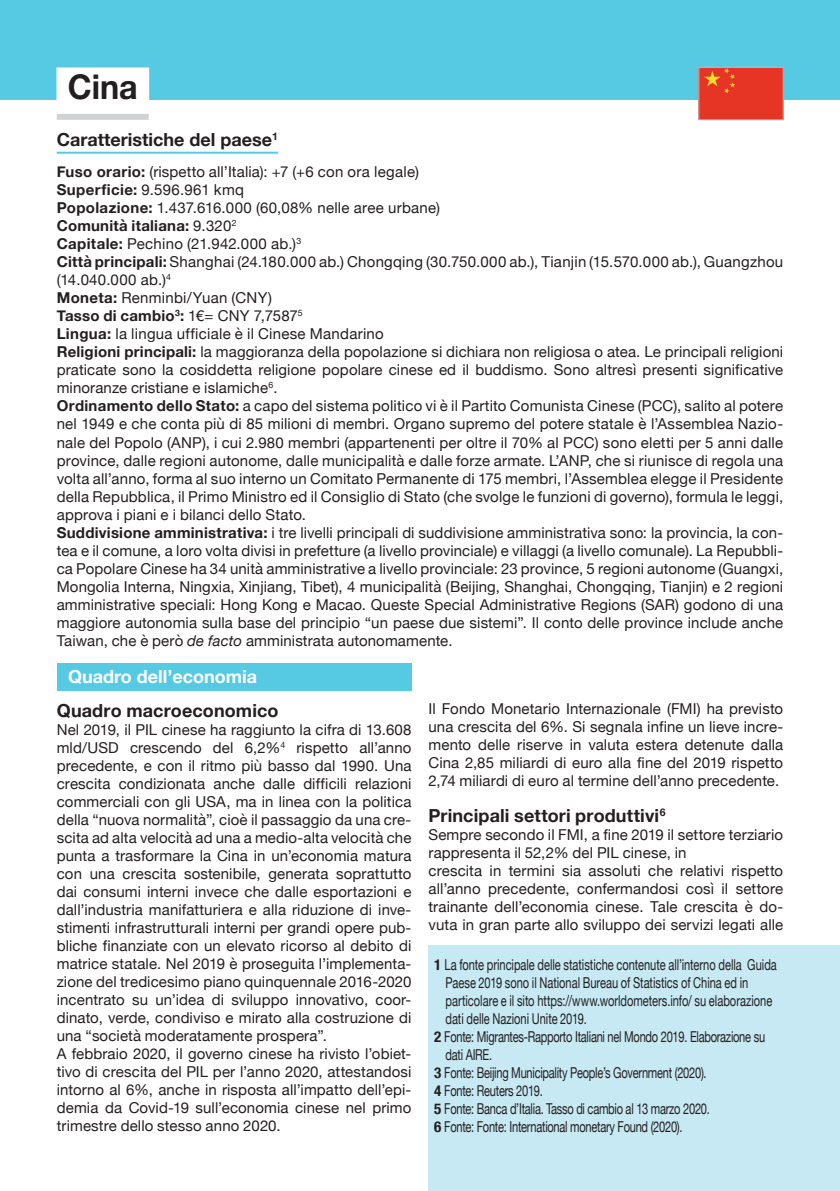
<style>
.page{position:relative;width:840px;height:1191px;background:#fff}
.page>*{position:absolute;margin:0;border:0;box-sizing:border-box;transform-origin:0 0}
.t1{font:700 34px "Helvetica Neue";color:#231f20;scale:.95 1}
.t2{font:700 18px "Helvetica Neue";letter-spacing:.005em;color:#231f20}
.t3{font:700 18px "Helvetica Neue";color:#fff}
.t4{font:15px/18px "Helvetica Neue";letter-spacing:.005em;color:#231f20;text-align:justify}
.t5{font:15px/18px "Helvetica Neue";letter-spacing:-.025em;color:#231f20;scale:.74 1}
.t6{font:15px/18px "Helvetica Neue";letter-spacing:.005em;color:#231f20;scale:.74 1}
.t7{font:700 15px "Helvetica Neue";letter-spacing:.015em;color:#231f20}
.s1{font-weight:700}
.s2{font-weight:400}
.s3{font-style:italic}
.s4{font-weight:700;font-stretch:condensed}
</style>
<div class="page">
<div style="left:0;top:0;width:839px;height:99px;background:#56c9e3"></div>
<div style="left:700px;top:69px;width:81px;height:49px;background:#e63525"></div>
<div style="left:698px;top:67px;width:85px;height:53px;border:1px solid #bcbdc0"></div>
<div style="left:57px;top:114px;width:92px;height:6px;background:#d1d2d4"></div>
<div style="left:56px;top:67px;width:93px;height:36px;background:#fff"></div>
<hr style="left:57px;top:152px;width:221px;height:2px;background:#56c9e3">
<div style="left:57px;top:663px;width:354px;height:28px;background:#56c9e3"></div>
<div style="left:428px;top:946px;width:411px;height:245px;background:#c7e9f4"></div>
<p class="t1" style="left:68px;top:60px;width:75px">Cina</p>
<p class="t2" style="left:57px;top:125px;width:223px">Caratteristiche del paese<sup>1</sup></p>
<p class="t4" style="left:57px;top:164px;width:363px"><span class="s1">Fuso orario:</span> (rispetto all’Italia): +7 (+6 con ora legale)</p>
<p class="t4" style="left:57px;top:182px;width:189px"><span class="s1">Superficie:</span> 9.596.961 kmq</p>
<p class="t4" style="left:57px;top:200px;width:384px"><span class="s1">Popolazione:</span> 1.437.616.000 (60,08% nelle aree urbane)</p>
<p class="t7" style="left:57px;top:214px;width:181px">Comunità italiana: <span class="s2">9.320</span><sup>2</sup></p>
<p class="t4" style="left:57px;top:236px;width:246px"><span class="s1">Capitale:</span> Pechino (21.942.000 ab.)<sup>3</sup></p>
<p class="t4" style="left:57px;top:254px;width:727px"><span class="s1">Città principali:</span> Shanghai (24.180.000 ab.) Chongqing (30.750.000 ab.), Tianjin (15.570.000 ab.), Guangzhou (14.040.000 ab.)<sup>4</sup></p>
<p class="t4" style="left:57px;top:290px;width:217px"><span class="s1">Moneta:</span> Renminbi/Yuan (CNY)</p>
<p class="t7" style="left:57px;top:304px;width:247px">Tasso di cambio<sup>3</sup>: <span class="s2">1€= CNY 7,7587</span><sup>5</sup></p>
<p class="t4" style="left:57px;top:326px;width:328px"><span class="s1">Lingua:</span> la lingua ufficiale è il Cinese Mandarino</p>
<p class="t4" style="left:57px;top:344px;width:727px"><span class="s1">Religioni principali:</span> la maggioranza della popolazione si dichiara non religiosa o atea. Le principali religioni praticate sono la cosiddetta religione popolare cinese ed il buddismo. Sono altresì presenti significative minoranze cristiane e islamiche<sup>6</sup>.</p>
<p class="t4" style="left:57px;top:398px;width:727px"><span class="s1">Ordinamento dello Stato:</span> a capo del sistema politico vi è il Partito Comunista Cinese (PCC), salito al potere nel 1949 e che conta più di 85 milioni di membri. Organo supremo del potere statale è l’Assemblea Nazio&shy;nale del Popolo (ANP), i cui 2.980 membri (appartenenti per oltre il 70% al PCC) sono eletti per 5 anni dalle province, dalle regioni autonome, dalle municipalità e dalle forze armate. L’ANP, che si riunisce di regola una volta all’anno, forma al suo interno un Comitato Permanente di 175 membri, l’Assemblea elegge il Presidente della Repubblica, il Primo Ministro ed il Consiglio di Stato (che svolge le funzioni di governo), formula le leggi, approva i piani e i bilanci dello Stato.</p>
<p class="t4" style="left:57px;top:524px;width:727px"><span class="s1">Suddivisione amministrativa:</span> i tre livelli principali di suddivisione amministrativa sono: la provincia, la con&shy;tea e il comune, a loro volta divisi in prefetture (a livello provinciale) e villaggi (a livello comunale). La Repubbli&shy;ca Popolare Cinese ha 34 unità amministrative a livello provinciale: 23 province, 5 regioni autonome (Guangxi, Mongolia Interna, Ningxia, Xinjiang, Tibet), 4 municipalità (Beijing, Shanghai, Chongqing, Tianjin) e 2 regioni amministrative speciali: Hong Kong e Macao. Queste Special Administrative Regions (SAR) godono di una maggiore autonomia sulla base del principio “un paese due sistemi”. Il conto delle province include anche Taiwan, che è però <span class="s3">de facto</span> amministrata autonomamente.</p>
<p class="t3" style="left:68px;top:662px;width:190px">Quadro dell’economia</p>
<p class="t2" style="left:57px;top:697px;width:223px">Quadro macroeconomico</p>
<p class="t4" style="left:57px;top:722px;width:356px">Nel 2019, il PIL cinese ha raggiunto la cifra di 13.608 mld/USD crescendo del 6,2%<sup>4</sup> rispetto all’anno precedente, e con il ritmo più basso dal 1990. Una crescita condizionata anche dalle difficili relazioni commerciali con gli USA, ma in linea con la politica della “nuova normalità”, cioè il passaggio da una cre&shy;scita ad alta velocità ad una a medio-alta velocità che punta a trasformare la Cina in un’economia matura con una crescita sostenibile, generata soprattutto dai consumi interni invece che dalle esportazioni e dall’industria manifatturiera e alla riduzione di inve&shy;stimenti infrastrutturali interni per grandi opere pub&shy;bliche finanziate con un elevato ricorso al debito di matrice statale. Nel 2019 è proseguita l’implementa&shy;zione del tredicesimo piano quinquennale 2016-2020 incentrato su un’idea di sviluppo innovativo, coor&shy;dinato, verde, condiviso e mirato alla costruzione di una “società moderatamente prospera”.</p>
<p class="t4" style="left:57px;top:1046px;width:356px">A febbraio 2020, il governo cinese ha rivisto l’obiet&shy;tivo di crescita del PIL per l’anno 2020, attestandosi intorno al 6%, anche in risposta all’impatto dell’epi&shy;demia da Covid-19 sull’economia cinese nel primo trimestre dello stesso anno 2020.</p>
<p class="t4" style="left:428px;top:700px;width:356px">Il Fondo Monetario Internazionale (FMI) ha previsto una crescita del 6%. Si segnala infine un lieve incre&shy;mento delle riserve in valuta estera detenute dalla Cina 2,85 miliardi di euro alla fine del 2019 rispetto 2,74 miliardi di euro al termine dell’anno precedente.</p>
<p class="t2" style="left:428px;top:801px;width:238px">Principali settori produttivi<sup>6</sup></p>
<p class="t4" style="left:428px;top:826px;width:356px">Sempre secondo il FMI, a fine 2019 il settore terziario rappresenta il 52,2% del PIL cinese, in</p>
<p class="t4" style="left:428px;top:862px;width:356px">crescita in termini sia assoluti che relativi rispetto all’anno precedente, confermandosi così il settore trainante dell’economia cinese. Tale crescita è do&shy;vuta in gran parte allo sviluppo dei servizi legati alle</p>
<p class="t6" style="left:445px;top:956px;width:449px;text-indent:-11px"><span class="s4">1</span> La fonte principale delle statistiche contenute all’interno della Guida Paese 2019 sono il National Bureau of Statistics of China ed in particolare e il sito https://www.worldometers.info/ su elaborazione dati delle Nazioni Unite 2019.</p>
<p class="t5" style="left:445px;top:1028px;width:433px;text-indent:-11px"><span class="s4">2</span> Fonte: Migrantes-Rapporto Italiani nel Mondo 2019. Elaborazione su dati AIRE.</p>
<p class="t5" style="left:434px;top:1064px;width:369px"><span class="s4">3</span> Fonte: Beijing Municipality People’s Government (2020).</p>
<p class="t5" style="left:434px;top:1082px;width:148px"><span class="s4">4</span> Fonte: Reuters 2019.</p>
<p class="t5" style="left:434px;top:1100px;width:374px"><span class="s4">5</span> Fonte: Banca d’Italia. Tasso di cambio al 13 marzo 2020.</p>
<p class="t5" style="left:434px;top:1118px;width:337px"><span class="s4">6</span> Fonte: Fonte: International monetary Found (2020).</p>
</div>
